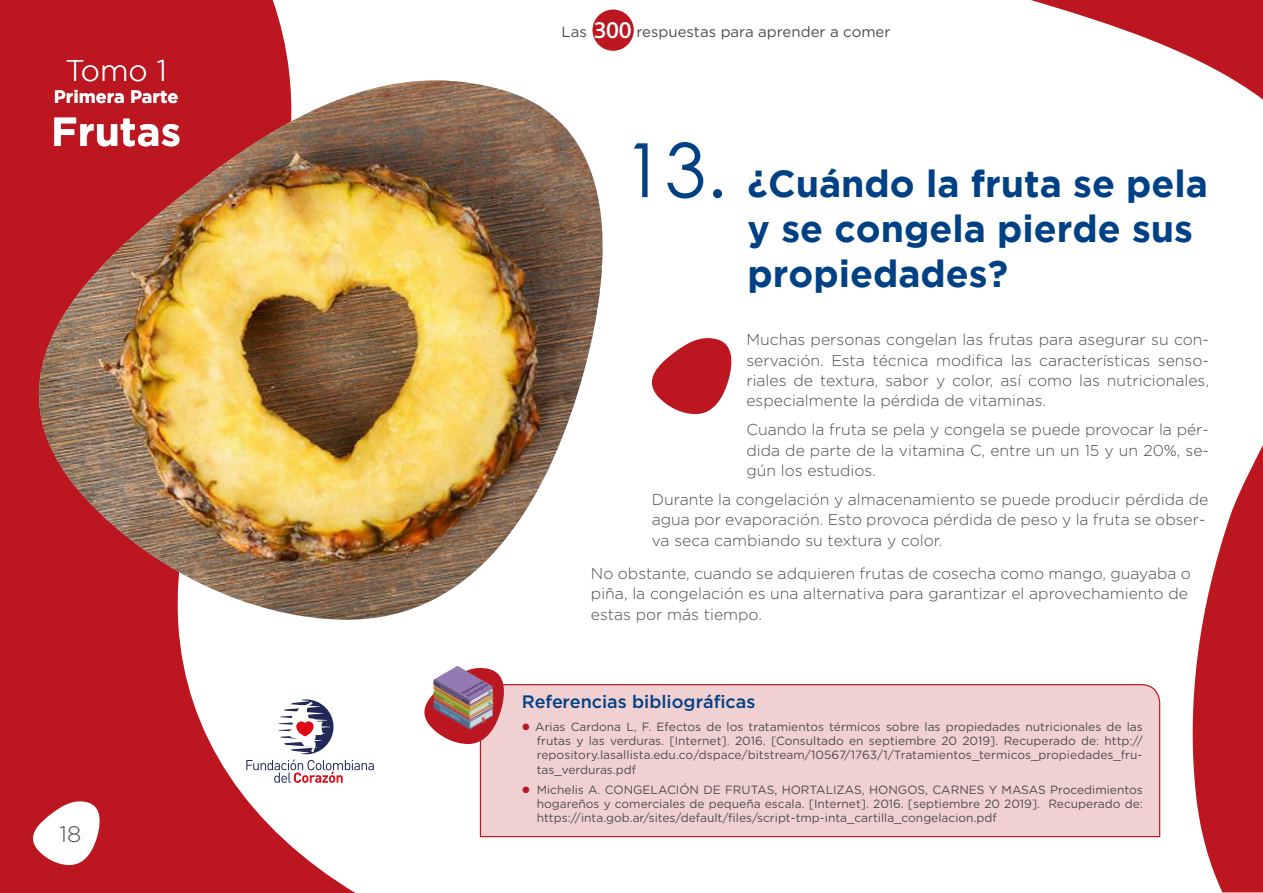
<style>
.page{position:relative;width:1263px;height:893px;background:#fff}
.page>*{position:absolute;margin:0;border:0;box-sizing:border-box;transform-origin:0 0}
.t1{font:75px "Century Gothic";color:#004085}
.t2{font:700 40.5px "Gotham";color:#fff}
.t3{font:700 37.5px/45px "Gotham";color:#004085}
.t4{font:300 30px "Gotham";color:#fff}
.t5{font:500 24px "Bliss Pro";color:#fff}
.t6{font:300 22.5px "Gotham Rounded";color:#4c4c4c}
.t7{font:500 18px "Gotham";color:#004085}
.t8{font:700 18px "Gotham";color:#fff}
.t9{font:300 15.75px/20.2px "Gotham Rounded";color:#4c4c4c;text-align:justify}
.t10{font:15px "Gotham Rounded";color:#4c4c4c}
.t11{font:12px/14.2px "Gotham Rounded";color:#4c4c4c;text-align:justify}
</style>
<div class="page">
<svg style="left:0;top:0;width:356px;height:893px;fill:#bc1621"></svg>
<svg style="left:1031px;top:0;width:232px;height:100px"></svg>
<svg style="left:1192px;top:445px;width:71px;height:447px"></svg>
<svg style="left:25px;top:798px;width:77px;height:67px"></svg>
<div style="left:592px;top:10px;width:42px;height:41px;background:#bc1621;border-radius:50%"></div>
<svg style="left:651px;top:338px;width:81px;height:76px"></svg>
<div style="left:479px;top:684px;width:682px;height:154px;background:#f1d0d2"></div>
<img style="left:424px;top:666px;width:82px;height:78px">
<svg style="left:0;top:54px;width:356px;height:26px;fill:#bc1621"></svg>
<img style="left:0;top:80px;width:603px;height:542px">
<svg style="left:246px;top:699px;width:128px;height:84px"></svg>
<svg style="left:523px;top:723px;width:6px;height:7px"></svg>
<svg style="left:523px;top:786px;width:6px;height:7px"></svg>
<h3 class="t4" style="left:65px;top:54px;width:103px">Tomo 1</h3>
<p class="t8" style="left:54px;top:86px;width:126px">Primera Parte</p>
<h2 class="t2" style="left:51px;top:108px;width:131px">Frutas</h2>
<h3 class="t6" style="left:60px;top:819px;width:23px">18</h3>
<h3 class="t5" style="left:594px;top:15px;width:40px">300</h3>
<p class="t10" style="left:561px;top:21px;width:27px">Las</p>
<p class="t10" style="left:636px;top:21px;width:256px">respuestas para aprender a comer</p>
<h1 class="t1" style="left:623px;top:118px;width:105px">13.</h1>
<h3 class="t3" style="left:748px;top:160px;width:462px">¿Cuándo la fruta se pela y se congela pierde sus propiedades?</h3>
<p class="t9" style="left:746px;top:329px;width:464px">Muchas personas congelan las frutas para asegurar su con&shy;servación. Esta técnica modifica las características senso&shy;riales de textura, sabor y color, así como las nutricionales, especialmente la pérdida de vitaminas.</p>
<p class="t9" style="left:746px;top:419px;width:464px">Cuando la fruta se pela y congela se puede provocar la pér&shy;dida de parte de la vitamina C, entre un un 15 y un 20%, se&shy;gún los estudios.</p>
<p class="t9" style="left:652px;top:489px;width:558px;text-align:left">Durante la congelación y almacenamiento se puede producir pérdida de agua por evaporación. Esto provoca pérdida de peso y la fruta se obser&shy;va seca cambiando su textura y color.</p>
<p class="t9" style="left:591px;top:563px;width:601px;text-align:left">No obstante, cuando se adquieren frutas de cosecha como mango, guayaba o piña, la congelación es una alternativa para garantizar el aprovechamiento de estas por más tiempo.</p>
<p class="t7" style="left:522px;top:691px;width:235px">Referencias bibliográficas</p>
<p class="t11" style="left:535px;top:719px;width:609px">Arias Cardona L, F. Efectos de los tratamientos térmicos sobre las propiedades nutricionales de las frutas y las verduras. [Internet]. 2016. [Consultado en septiembre 20 2019]. Recuperado de: http:// repository.lasallista.edu.co/dspace/bitstream/10567/1763/1/Tratamientos_termicos_propiedades_fru&shy;tas_verduras.pdf</p>
<p class="t11" style="left:537px;top:782px;width:608px">Michelis A. CONGELACIÓN DE FRUTAS, HORTALIZAS, HONGOS, CARNES Y MASAS Procedimientos hogareños y comerciales de pequeña escala. [Internet]. 2016. [septiembre 20 2019]. Recuperado de: https://inta.gob.ar/sites/default/files/script-tmp-inta_cartilla_congelacion.pdf</p>
</div>
